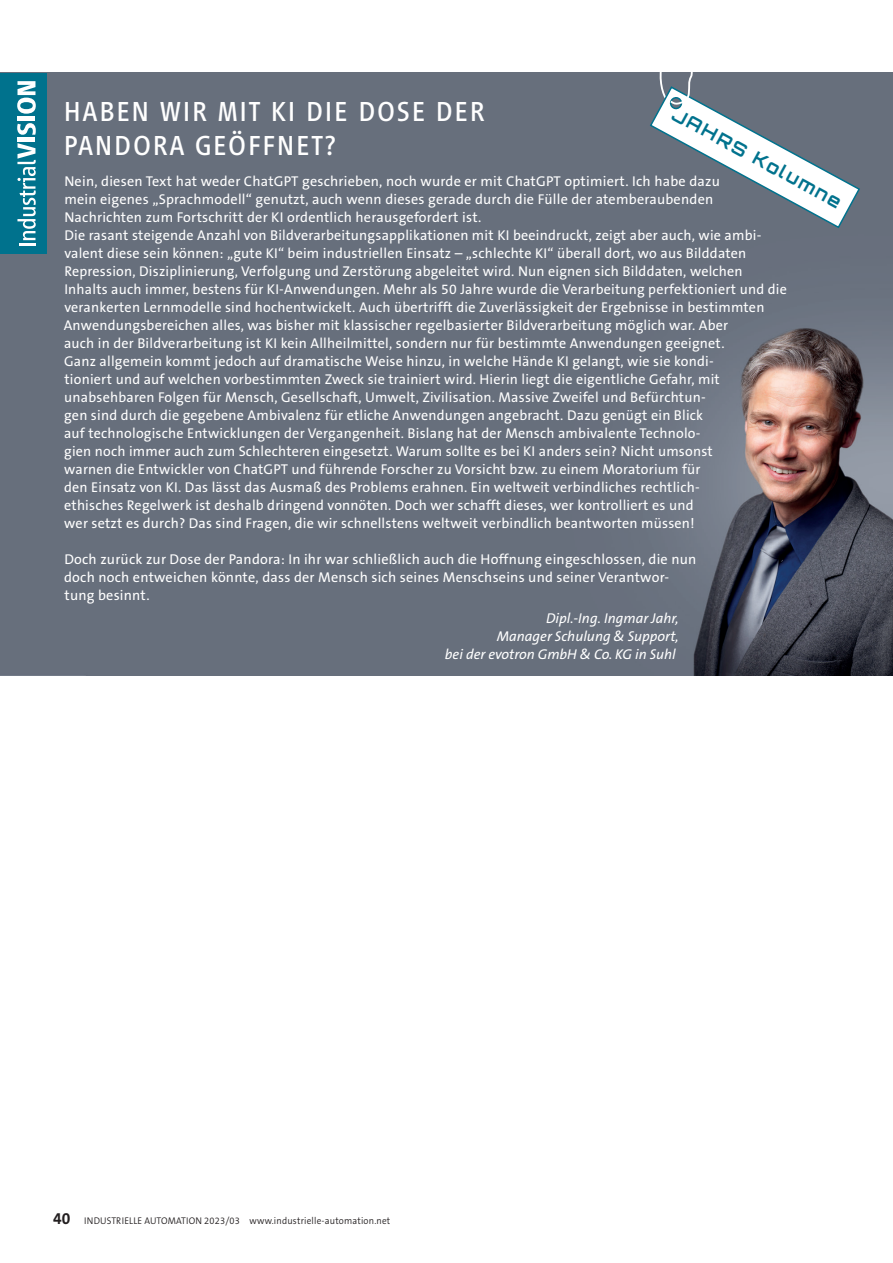
<style>
.page{position:relative;width:893px;height:1263px;background:#fff}
.page>*{position:absolute;margin:0;border:0;box-sizing:border-box;transform-origin:0 0}
.t1{font:28.5px/34.5px "Vialog LT";letter-spacing:.06em;color:#fff}
.t2{font:700 18px "Orbitron";color:#00728d}
.t3{font:700 16.5px "The Sans B7";color:#231f20;scale:.95 1}
.t4{font:14.25px/18px "The Sans B5 Plain";letter-spacing:.015em;color:#fff}
.t5{font:italic 14.25px/18px "The Sans B5 Plain";color:#fff;text-align:right}
.t6{font:300 9.75px "The Sans B4";letter-spacing:.02em;color:#231f20;scale:.95 1}
</style>
<div class="page">
<img style="left:0;top:72px;width:893px;height:603px">
<div style="left:0;top:73px;width:47px;height:180px;background:#00728d"></div>
<hr style="left:19px;top:243px;width:16px;height:3px;background:#fff">
<svg style="left:17px;top:143px;width:19px;height:97px"></svg>
<div style="left:18px;top:137px;width:17px;height:5px;background:#fff"></div>
<svg style="left:17px;top:123px;width:19px;height:12px"></svg>
<div style="left:18px;top:116px;width:17px;height:5px;background:#fff"></div>
<svg style="left:17px;top:81px;width:19px;height:33px"></svg>
<svg style="left:649px;top:72px;width:212px;height:157px"></svg>
<h1 class="t1" style="left:64px;top:94px;width:422px">HABEN WIR MIT KI DIE DOSE DER<br>PANDORA GEÖFFNET?</h1>
<p class="t4" style="left:64px;top:173px;width:725px">Nein, diesen Text hat weder ChatGPT geschrieben, noch wurde er mit ChatGPT optimiert. Ich habe dazu<br>mein eigenes „Sprachmodell“ genutzt, auch wenn dieses gerade durch die Fülle der atemberaubenden Nachrichten zum Fortschritt der KI ordentlich herausgefordert ist.<br>Die rasant steigende Anzahl von Bildverarbeitungsapplikationen mit KI beeindruckt, zeigt aber auch, wie ambi&shy;valent diese sein können: „gute KI“ beim industriellen Einsatz – „schlechte KI“ überall dort, wo aus Bilddaten Repression, Disziplinierung, Verfolgung und Zerstörung abgeleitet wird. Nun eignen sich Bilddaten, welchen Inhalts auch immer, bestens für KI-Anwendungen. Mehr als 50 Jahre wurde die Verarbeitung perfektioniert und die verankerten Lernmodelle sind hochentwickelt. Auch übertrifft die Zuverlässigkeit der Ergebnisse in bestimmten Anwendungsbereichen alles, was bisher mit klassischer regelbasierter Bildverarbeitung möglich war. Aber<br>auch in der Bildverarbeitung ist KI kein Allheilmittel, sondern nur für bestimmte Anwendungen geeignet.<br>Ganz allgemein kommt jedoch auf dramatische Weise hinzu, in welche Hände KI gelangt, wie sie kondi-<br>tioniert und auf welchen vorbestimmten Zweck sie trainiert wird. Hierin liegt die eigentliche Gefahr, mit unabsehbaren Folgen für Mensch, Gesellschaft, Umwelt, Zivilisation. Massive Zweifel und Befürchtun-<br>gen sind durch die gegebene Ambivalenz für etliche Anwendungen angebracht. Dazu genügt ein Blick<br>auf technologische Entwicklungen der Vergangenheit. Bislang hat der Mensch ambivalente Technolo-<br>gien noch immer auch zum Schlechteren eingesetzt. Warum sollte es bei KI anders sein? Nicht umsonst<br>warnen die Entwickler von ChatGPT und führende Forscher zu Vorsicht bzw. zu einem Moratorium für<br>den Einsatz von KI. Das lässt das Ausmaß des Problems erahnen. Ein weltweit verbindliches rechtlich-<br>ethisches Regelwerk ist deshalb dringend vonnöten. Doch wer schafft dieses, wer kontrolliert es und<br>wer setzt es durch? Das sind Fragen, die wir schnellstens weltweit verbindlich beantworten müssen!</p>
<p class="t4" style="left:64px;top:551px;width:634px">Doch zurück zur Dose der Pandora: In ihr war schließlich auch die Hoffnung eingeschlossen, die nun doch noch entweichen könnte, dass der Mensch sich seines Menschseins und seiner Verantwor&shy;tung besinnt.</p>
<p class="t5" style="left:445px;top:610px;width:235px">Dipl.-Ing. Ingmar Jahr,<br>Manager Schulung &amp; Support,<br>bei der evotron GmbH &amp; Co. KG in Suhl</p>
<p class="t2" style="left:678px;top:104px;width:190px;rotate:28deg">JAHRS Kolumne</p>
<p class="t3" style="left:53px;top:1210px;width:20px">40</p>
<p class="t6" style="left:84px;top:1215px;width:324px">INDUSTRIELLE AUTOMATION 2023/03 www.industrielle-automation.net</p>
</div>
